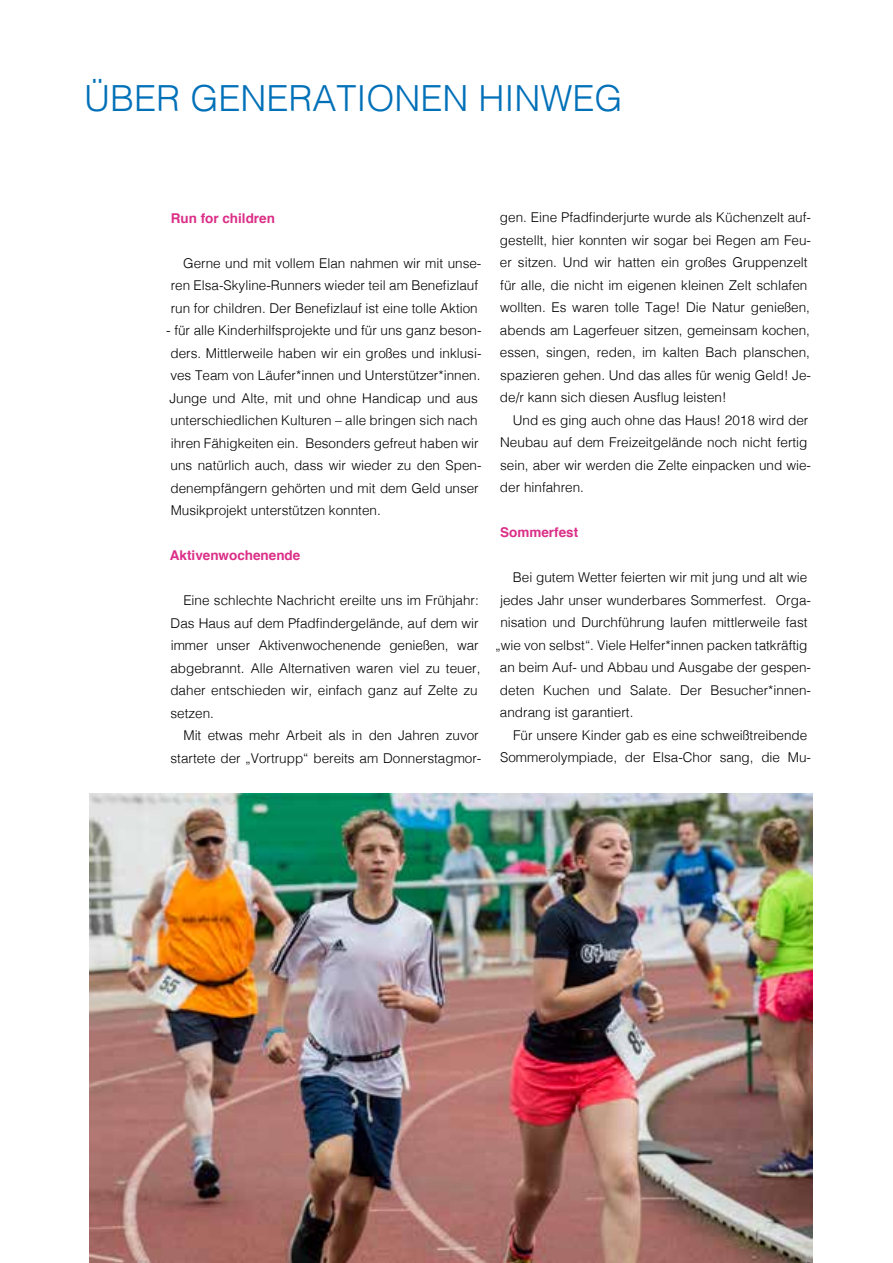
<style>
.page{position:relative;width:893px;height:1263px;background:#fff}
.page>*{position:absolute;margin:0;border:0;box-sizing:border-box;transform-origin:0 0}
.t1{font:300 36px "Helvetica";color:#0070b8}
.t2{font:300 13.5px/22.5px "Helvetica";color:#000}
.t3{font:700 13.5px "Helvetica";color:#db2e87}
</style>
<div class="page">
<img style="left:89px;top:793px;width:723px;height:470px">
<h1 class="t1" style="left:84px;top:67px;width:540px">ÜBER GENERATIONEN HINWEG</h1>
<p class="t3" style="left:171px;top:207px;width:106px">Run for children</p>
<p class="t2" style="left:171px;top:251px;width:312px;text-indent:12px">Gerne und mit vollem Elan nahmen wir mit unse&shy;ren Elsa-Skyline-Runners wieder teil am Benefizlauf run for children. Der Benefizlauf ist eine tolle Aktion</p>
<p class="t2" style="left:166px;top:318px;width:317px">- für alle Kinderhilfsprojekte und für uns ganz beson&shy;ders. Mittlerweile haben wir ein großes und inklusi&shy;ves Team von Läufer*innen und Unterstützer*innen.<br>Junge und Alte, mit und ohne Handicap und aus unterschiedlichen Kulturen – alle bringen sich nach ihren Fähigkeiten ein. Besonders gefreut haben wir uns natürlich auch, dass wir wieder zu den Spen&shy;denempfängern gehörten und mit dem Geld unser Musikprojekt unterstützen konnten.</p>
<p class="t3" style="left:170px;top:545px;width:132px">Aktivenwochenende</p>
<p class="t2" style="left:170px;top:588px;width:312px;text-indent:13px">Eine schlechte Nachricht ereilte uns im Frühjahr:<br>Das Haus auf dem Pfadfindergelände, auf dem wir immer unser Aktivenwochenende genießen, war abgebrannt. Alle Alternativen waren viel zu teuer, daher entschieden wir, einfach ganz auf Zelte zu setzen.</p>
<p class="t2" style="left:171px;top:723px;width:312px;text-align:right">Mit etwas mehr Arbeit als in den Jahren zuvor startete der „Vortrupp“ bereits am Donnerstagmor-</p>
<p class="t2" style="left:500px;top:205px;width:313px">gen. Eine Pfadfinderjurte wurde als Küchenzelt auf&shy;gestellt, hier konnten wir sogar bei Regen am Feu&shy;er sitzen. Und wir hatten ein großes Gruppenzelt für alle, die nicht im eigenen kleinen Zelt schlafen wollten. Es waren tolle Tage! Die Natur genießen, abends am Lagerfeuer sitzen, gemeinsam kochen, essen, singen, reden, im kalten Bach planschen, spazieren gehen. Und das alles für wenig Geld! Je&shy;de/r kann sich diesen Ausflug leisten!</p>
<p class="t2" style="left:500px;top:408px;width:313px;text-indent:13px">Und es ging auch ohne das Haus! 2018 wird der Neubau auf dem Freizeitgelände noch nicht fertig sein, aber wir werden die Zelte einpacken und wie&shy;der hinfahren.</p>
<p class="t3" style="left:500px;top:522px;width:80px">Sommerfest</p>
<p class="t2" style="left:513px;top:565px;width:296px">Bei gutem Wetter feierten wir mit jung und alt wie</p>
<p class="t2" style="left:500px;top:588px;width:312px">jedes Jahr unser wunderbares Sommerfest. Orga-</p>
<p class="t2" style="left:500px;top:610px;width:309px">nisation und Durchführung laufen mittlerweile fast</p>
<p class="t2" style="left:496px;top:633px;width:313px">„wie von selbst“. Viele Helfer*innen packen tatkräftig</p>
<p class="t2" style="left:500px;top:655px;width:313px">an beim Auf- und Abbau und Ausgabe der gespen-</p>
<p class="t2" style="left:500px;top:678px;width:313px">deten Kuchen und Salate. Der Besucher*innen-</p>
<p class="t2" style="left:500px;top:700px;width:135px">andrang ist garantiert.</p>
<p class="t2" style="left:513px;top:723px;width:296px">Für unsere Kinder gab es eine schweißtreibende</p>
<p class="t2" style="left:500px;top:745px;width:312px">Sommerolympiade, der Elsa-Chor sang, die Mu-</p>
</div>
